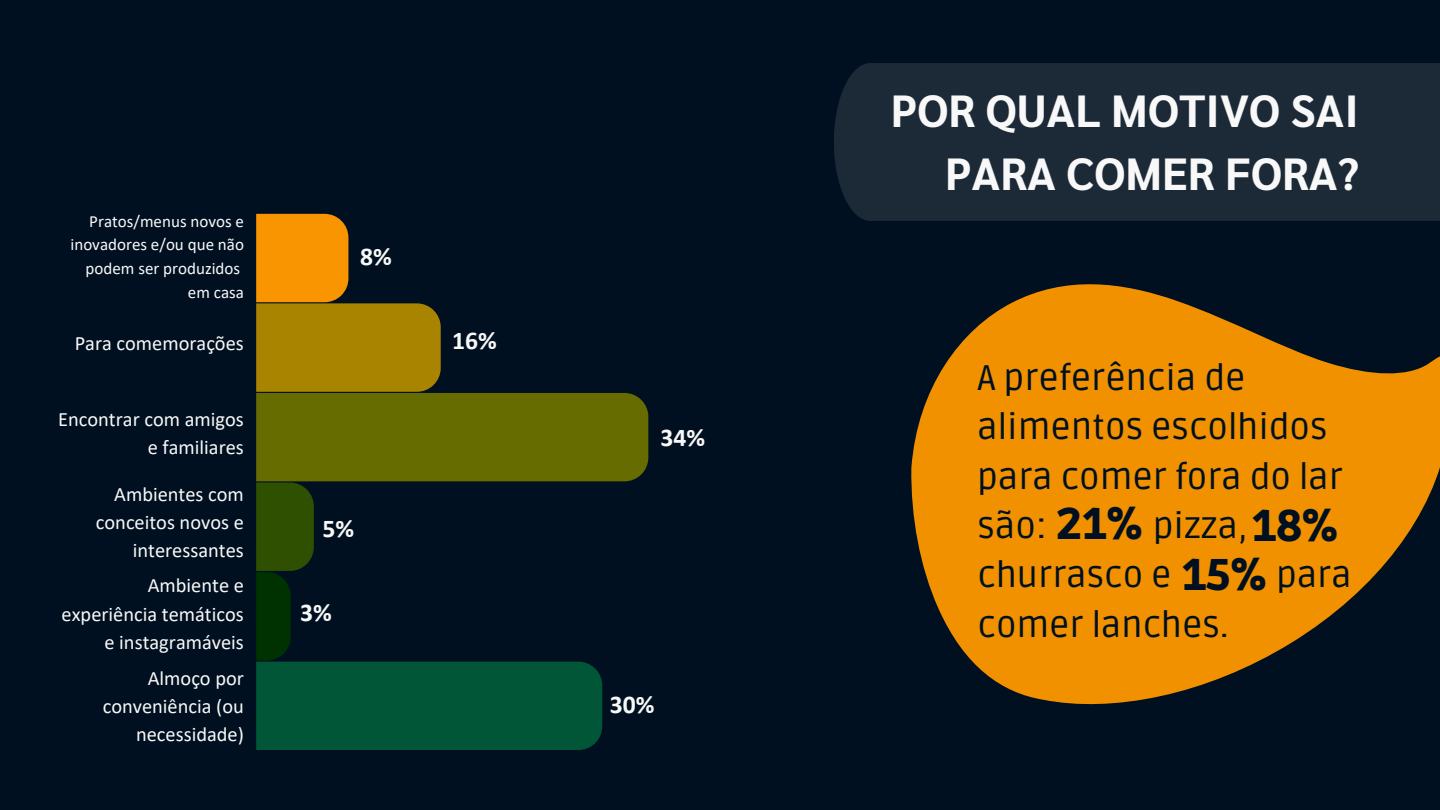
<style>
.page{position:relative;width:1440px;height:810px;background:#001020}
.page>*{position:absolute;margin:0;border:0;box-sizing:border-box;transform-origin:0 0}
.t1{font:700 45px/63px "Sarabun";color:#f8f8f8;text-align:right}
.t2{font:900 44.1px/49.1px "Ruda";color:#001020}
.t3{font:35.7px/49.3px "Ruda";color:#001020}
.t4{font:700 25.7px "Calibri";color:#f8f8f8}
.t5{font:20.4px/28.1px "Calibri";color:#f8f8f8;text-align:right}
.t6{font:17px/23.6px "Calibri";color:#f8f8f8;text-align:right}
.s1{color:#f19100}
</style>
<div class="page">
<svg style="left:256px;top:214px;width:392px;height:536px"></svg>
<div style="left:835px;top:63px;width:605px;height:64px;background:#1c2a38"></div>
<svg style="left:834px;top:127px;width:606px;height:578px"></svg>
<p class="t6" style="left:71px;top:211px;width:175px">Pratos/menus novos e inovadores e/ou que não podem ser produzidos em casa</p>
<p class="t5" style="left:75px;top:331px;width:171px">Para comemorações</p>
<p class="t5" style="left:58px;top:407px;width:187px">Encontrar com amigos e familiares</p>
<p class="t5" style="left:96px;top:482px;width:150px">Ambientes com conceitos novos e interessantes</p>
<p class="t5" style="left:62px;top:573px;width:184px">Ambiente e experiência temáticos e instagramáveis</p>
<p class="t5" style="left:103px;top:666px;width:143px">Almoço por conveniência (ou necessidade)</p>
<p class="t4" style="left:360px;top:245px;width:33px">8%</p>
<p class="t4" style="left:322px;top:518px;width:33px">5%</p>
<p class="t4" style="left:300px;top:601px;width:33px">3%</p>
<p class="t4" style="left:452px;top:330px;width:46px">16%</p>
<p class="t4" style="left:660px;top:427px;width:46px">34%</p>
<p class="t4" style="left:610px;top:693px;width:46px">30%</p>
<h1 class="t1" style="left:891px;top:76px;width:470px">POR QUAL MOTIVO SAI<br>PARA COMER FORA?</h1>
<h3 class="t3" style="left:978px;top:354px;width:376px">A preferência de alimentos escolhidos para comer fora do lar são: <span class="s1">21%</span> pizza, <span class="s1">18% </span>churrasco e <span class="s1">15%</span> para comer lanches.</h3>
<h2 class="t2" style="left:1056px;top:500px;width:88px">21%</h2>
<h2 class="t2" style="left:1182px;top:502px;width:158px;text-indent:70px">18%<br>15%</h2>
</div>
